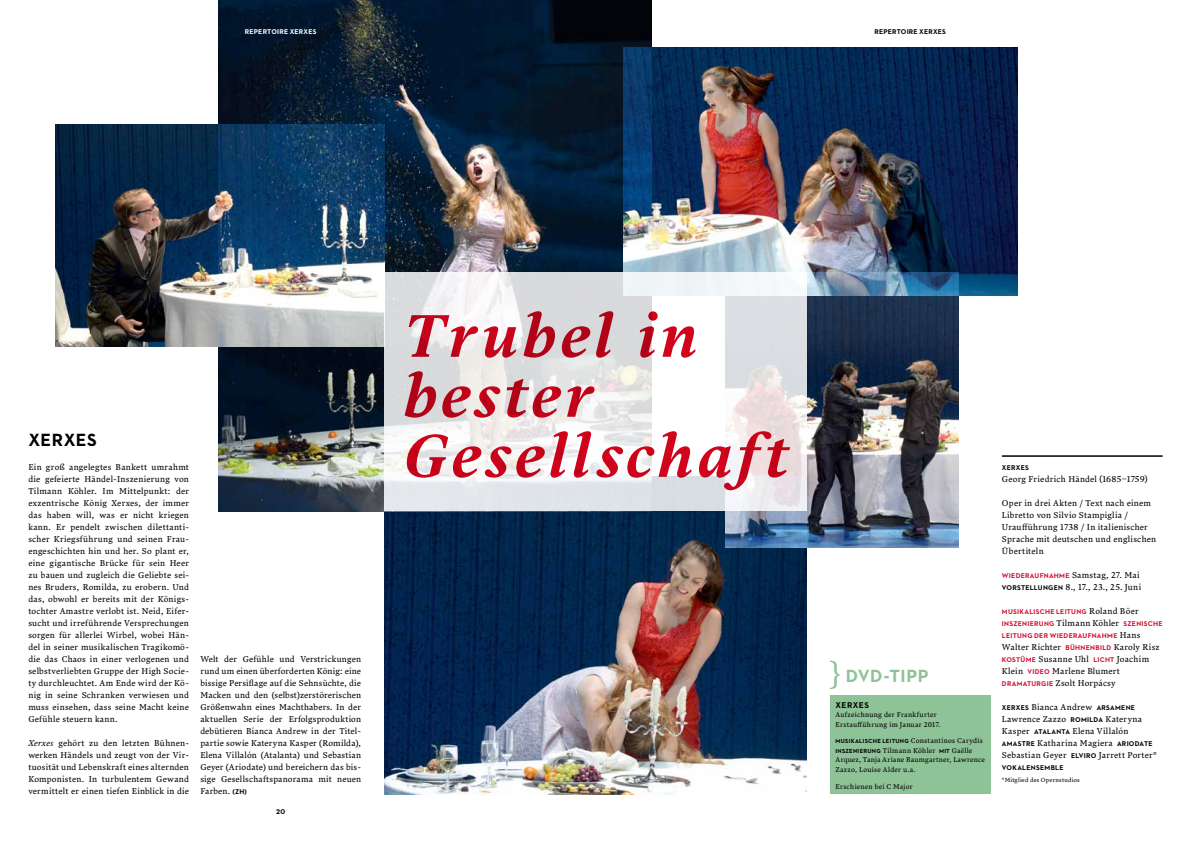
<style>
.page{position:relative;width:1191px;height:842px;background:#fff}
.page>*{position:absolute;margin:0;border:0;box-sizing:border-box;transform-origin:0 0}
.t1{font:60px/60px "Lava Std Bld Ita";letter-spacing:.065em;color:#d2041c}
.t2{font:700 18px "Neutraface 2 Text";letter-spacing:.03em;color:#8ec297}
.t3{font:700 18px "Neutraface 2 Text";letter-spacing:.03em;color:#000}
.t4{font:8.5px/12px "Lava Std";letter-spacing:.025em;color:#000;text-align:justify}
.t5{font:700 8.5px "Neutraface 2 Text";letter-spacing:.055em;color:#000}
.t6{font:7px/9.5px "Lava Std";letter-spacing:.03em;color:#000}
.t7{font:700 7px/12px "Neutraface 2 Text";letter-spacing:.04em;color:#d50c2f}
.t8{font:700 7px "Neutraface 2 Text";letter-spacing:.035em;color:#000}
.t9{font:700 7px "Neutraface 2 Text";letter-spacing:.03em;color:#fff}
.t10{font:700 6px "Neutraface 2 Text";letter-spacing:.045em;color:#000}
.t11{font:6px "Lava Std";letter-spacing:.03em;color:#000}
.s1{font-style:italic}
.s2{font-family:"Neutraface 2 Text";font-weight:700;font-size:7px}
.s3{font-family:"Lava Std";font-weight:400;font-size:7px}
.s4{font-family:"Neutraface 2 Text";font-weight:700;font-size:6px}
.s5{font-family:"Lava Std";font-weight:400;font-size:8.5px;color:#000}
.s6{font-family:"Neutraface 2 Text";font-weight:700;font-size:7px;color:#d50c2f}
.s7{font-family:"Lava Std";font-weight:400;font-size:8.5px}
</style>
<div class="page">
<hr style="left:1002px;top:455px;width:160px;height:2px;background:#000">
<img style="left:219px;top:0;width:432px;height:511px">
<img style="left:623px;top:47px;width:394px;height:248px">
<img style="left:384px;top:511px;width:422px;height:283px">
<img style="left:725px;top:273px;width:234px;height:275px">
<img style="left:56px;top:125px;width:328px;height:222px">
<svg style="left:830px;top:661px;width:10px;height:28px"></svg>
<div style="left:830px;top:695px;width:160px;height:99px;background:#8ec297"></div>
<svg style="left:384px;top:273px;width:422px;height:238px"></svg>
<p class="t9" style="left:245px;top:27px;width:73px">REPERTOIRE XERXES</p>
<p class="t8" style="left:874px;top:27px;width:73px">REPERTOIRE XERXES</p>
<h2 class="t3" style="left:28px;top:429px;width:70px">XERXES</h2>
<p class="t4" style="left:28px;top:461px;width:162px">Ein groß angelegtes Bankett umrahmt die gefeierte Händel-Inszenierung von Tilmann Köhler. Im Mittelpunkt: der exzentrische König Xerxes, der immer das haben will, was er nicht kriegen kann. Er pendelt zwischen dilettanti&shy;scher Kriegsführung und seinen Frau&shy;engeschichten hin und her. So plant er, eine gigantische Brücke für sein Heer zu bauen und zugleich die Geliebte sei&shy;nes Bruders, Romilda, zu erobern. Und das, obwohl er bereits mit der Königs&shy;tochter Amastre verlobt ist. Neid, Eifer&shy;sucht und irreführende Versprechungen sorgen für allerlei Wirbel, wobei Hän&shy;del in seiner musikalischen Tragikomö&shy;die das Chaos in einer verlogenen und selbstverliebten Gruppe der High Socie&shy;ty durchleuchtet. Am Ende wird der Kö&shy;nig in seine Schranken verwiesen und muss einsehen, dass seine Macht keine Gefühle steuern kann.</p>
<p class="t4" style="left:28px;top:737px;width:162px"><span class="s1">Xerxes</span> gehört zu den letzten Bühnen&shy;werken Händels und zeugt von der Vir&shy;tuosität und Lebenskraft eines alternden Komponisten. In turbulentem Gewand vermittelt er einen tiefen Einblick in die</p>
<p class="t4" style="left:200px;top:653px;width:162px">Welt der Gefühle und Verstrickungen rund um einen überforderten König: eine bissige Persiflage auf die Sehnsüchte, die Macken und den (selbst)zerstörerischen Größenwahn eines Machthabers. In der aktuellen Serie der Erfolgsproduktion debütieren Bianca Andrew in der Titel&shy;partie sowie Kateryna Kasper (Romilda), Elena Villalón (Atalanta) und Sebastian Geyer (Ariodate) und bereichern das bis&shy;sige Gesellschaftspanorama mit neuen Farben. <span class="s2">(ZH)</span></p>
<p class="t8" style="left:276px;top:807px;width:10px">20</p>
<h1 class="t1" style="left:404px;top:304px;width:387px">Trubel in bester<br>Gesellschaft</h1>
<h2 class="t2" style="left:845px;top:664px;width:84px">DVD-TIPP</h2>
<p class="t5" style="left:835px;top:699px;width:35px">XERXES</p>
<p class="t6" style="left:835px;top:710px;width:106px">Aufzeichnung der Frankfurter<br>Erstaufführung im Januar 2017.</p>
<p class="t10" style="left:835px;top:737px;width:149px">MUSIKALISCHE LEITUNG <span class="s3">Constantinos Carydis</span></p>
<p class="t6" style="left:835px;top:745px;width:151px"><span class="s4">INSZENIERUNG</span> Tilmann Köhler <span class="s4">MIT</span> Gaëlle<br>Arquez, Tanja Ariane Baumgartner, Lawrence<br>Zazzo, Louise Alder u.a.</p>
<p class="t6" style="left:835px;top:781px;width:79px">Erschienen bei C Major</p>
<p class="t8" style="left:1002px;top:463px;width:29px">XERXES</p>
<p class="t4" style="left:1002px;top:473px;width:147px">Georg Friedrich Händel (1685–1759)</p>
<p class="t4" style="left:1002px;top:497px;width:156px;text-align:left">Oper in drei Akten / Text nach einem<br>Libretto von Silvio Stampiglia /<br>Uraufführung 1738 / In italienischer<br>Sprache mit deutschen und englischen<br>Übertiteln</p>
<p class="t7" style="left:1002px;top:570px;width:139px">WIEDERAUFNAHME <span class="s5">Samstag, 27. Mai</span></p>
<p class="t4" style="left:1002px;top:581px;width:141px"><span class="s2">VORSTELLUNGEN</span> 8., 17., 23., 25. Juni</p>
<p class="t7" style="left:1002px;top:606px;width:162px">MUSIKALISCHE LEITUNG <span class="s5">Roland Böer<br></span>INSZENIERUNG <span class="s5">Tilmann Köhler</span> SZENISCHE<br>LEITUNG DER WIEDERAUFNAHME <span class="s5">Hans</span></p>
<p class="t4" style="left:1002px;top:641px;width:159px;text-align:left">Walter Richter <span class="s6">BÜHNENBILD</span> Karoly Risz<br><span class="s6">KOSTÜME</span> Susanne Uhl <span class="s6">LICHT</span> Joachim<br>Klein <span class="s6">VIDEO</span> Marlene Blumert<br><span class="s6">DRAMATURGIE</span> Zsolt Horpácsy</p>
<p class="t8" style="left:1002px;top:703px;width:135px">XERXES <span class="s7">Bianca Andrew</span> ARSAMENE</p>
<p class="t4" style="left:1002px;top:713px;width:156px;text-align:left">Lawrence Zazzo <span class="s2">ROMILDA</span> Kateryna Kasper <span class="s2">ATALANTA</span> Elena Villalón <span class="s2">AMASTRE</span> Katharina Magiera <span class="s2">ARIODATE </span>Sebastian Geyer <span class="s2">ELVIRO</span> Jarrett Porter°</p>
<p class="t8" style="left:1002px;top:763px;width:63px">VOKALENSEMBLE</p>
<p class="t11" style="left:1002px;top:776px;width:79px">°Mitglied des Opernstudios</p>
</div>
